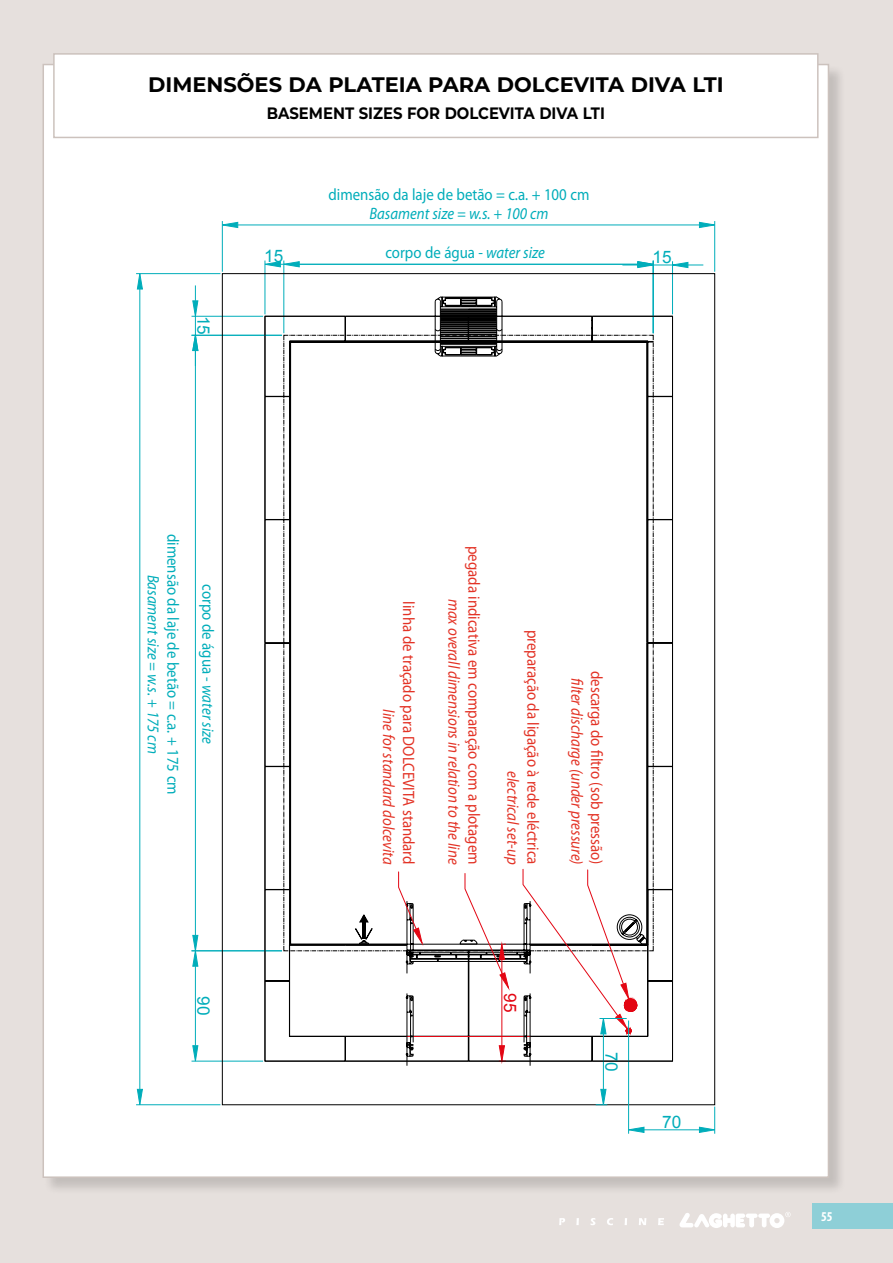
<style>
.page{position:relative;width:893px;height:1263px;background:#e6e0dd}
.page>*{position:absolute;margin:0;border:0;box-sizing:border-box;transform-origin:0 0}
.t1{font:700 21px "Montserrat";color:#000}
.t2{font:17.25px "Arial";color:#00adba}
.t3{font:17.25px "Arial";color:#e30613}
.t4{font:16.5px "Myriad Pro";color:#e33326;scale:.9 1}
.t5{font:italic 16.5px "Myriad Pro";color:#e33326;scale:.9 1}
.t6{font:16.5px/34.8px "Myriad Pro";color:#00adba;text-align:center;scale:.9 1}
.t7{font:italic 16.5px "Myriad Pro";color:#00adba;scale:.9 1}
.t8{font:700 16.5px "Montserrat";color:#000;scale:.9 1}
.t9{font:700 condensed 13.5px "Myriad Pro";color:#fff}
.s1{font-style:italic}
</style>
<div class="page">
<svg style="left:679px;top:1212px;width:112px;height:16px"></svg>
<svg style="left:559px;top:1218px;width:6px;height:7px"></svg>
<svg style="left:576px;top:1218px;width:3px;height:7px"></svg>
<svg style="left:590px;top:1218px;width:5px;height:7px"></svg>
<svg style="left:607px;top:1218px;width:6px;height:7px"></svg>
<svg style="left:625px;top:1218px;width:2px;height:7px"></svg>
<svg style="left:639px;top:1218px;width:7px;height:7px"></svg>
<svg style="left:658px;top:1218px;width:6px;height:7px"></svg>
<div style="left:813px;top:1203px;width:80px;height:26px;background:#8ecfd7"></div>
<div style="left:43px;top:65px;width:803px;height:1130px;background:#000;opacity:.15"></div>
<div style="left:43px;top:64px;width:786px;height:1114px;background:#fff;border:2px solid #ccc2bd"></div>
<div style="left:54px;top:54px;width:764px;height:83px;background:#fff"></div>
<div style="left:53px;top:53px;width:766px;height:85px;border:2px solid #ccc2bd"></div>
<hr style="left:195px;top:350px;width:1px;height:585px;background:#00adba">
<hr style="left:283px;top:260px;width:1px;height:73px;background:#00adba">
<hr style="left:653px;top:260px;width:1px;height:73px;background:#00adba">
<hr style="left:265px;top:260px;width:1px;height:54px;background:#00adba">
<hr style="left:280px;top:264px;width:358px;height:1px;background:#00adba">
<svg style="left:264px;top:261px;width:36px;height:7px"></svg>
<hr style="left:672px;top:261px;width:1px;height:53px;background:#00adba">
<svg style="left:622px;top:261px;width:81px;height:7px"></svg>
<hr style="left:192px;top:335px;width:90px;height:1px;background:#00adba">
<hr style="left:192px;top:316px;width:71px;height:1px;background:#00adba">
<svg style="left:192px;top:285px;width:7px;height:81px"></svg>
<hr style="left:192px;top:950px;width:90px;height:1px;background:#00adba">
<hr style="left:192px;top:1061px;width:71px;height:1px;background:#00adba">
<hr style="left:195px;top:966px;width:1px;height:80px;background:#00adba">
<svg style="left:192px;top:934px;width:7px;height:33px"></svg>
<svg style="left:192px;top:1045px;width:7px;height:17px"></svg>
<svg style="left:222px;top:273px;width:493px;height:832px"></svg>
<hr style="left:136px;top:1104px;width:84px;height:1px;background:#00adba">
<hr style="left:136px;top:273px;width:84px;height:1px;background:#00adba">
<hr style="left:139px;top:289px;width:1px;height:800px;background:#00adba">
<svg style="left:136px;top:1088px;width:7px;height:18px"></svg>
<svg style="left:136px;top:273px;width:7px;height:17px"></svg>
<hr style="left:714px;top:221px;width:1px;height:51px;background:#00adba">
<hr style="left:222px;top:221px;width:1px;height:51px;background:#00adba">
<hr style="left:238px;top:225px;width:461px;height:1px;background:#00adba">
<svg style="left:699px;top:221px;width:17px;height:7px"></svg>
<svg style="left:221px;top:221px;width:18px;height:7px"></svg>
<hr style="left:603px;top:1034px;width:1px;height:55px;background:#00adba">
<svg style="left:596px;top:1088px;width:11px;height:18px"></svg>
<hr style="left:628px;top:1020px;width:1px;height:114px;background:#00adba">
<hr style="left:644px;top:1129px;width:55px;height:1px;background:#00adba">
<svg style="left:699px;top:1106px;width:17px;height:28px"></svg>
<svg style="left:628px;top:1126px;width:17px;height:7px"></svg>
<svg style="left:264px;top:296px;width:409px;height:766px"></svg>
<p class="t1" style="left:148px;top:70px;width:577px">DIMENSÕES DA PLATEIA PARA DOLCEVITA DIVA LTI</p>
<p class="t8" style="left:267px;top:102px;width:377px">BASEMENT SIZES FOR DOLCEVITA DIVA LTI</p>
<p class="t2" style="left:215px;top:316px;width:21px;rotate:90deg">15</p>
<p class="t6" style="left:329px;top:177px;width:291px">dimensão da laje de betão = c.a. + 100 cm</p>
<p class="t7" style="left:369px;top:205px;width:200px">Basament size = w.s. + 100 cm</p>
<p class="t6" style="left:385px;top:235px;width:179px">corpo de água - <span class="s1">water size</span></p>
<p class="t2" style="left:264px;top:245px;width:21px">15</p>
<p class="t2" style="left:653px;top:245px;width:21px">15</p>
<p class="t6" style="left:225px;top:534px;width:291px;rotate:90deg">corpo de água - <span class="s1">water size<br></span>dimensão da laje de betão = c.a. + 175 cm</p>
<p class="t7" style="left:162px;top:575px;width:200px;rotate:90deg">Basament size = w.s. + 175 cm</p>
<p class="t4" style="left:418px;top:601px;width:294px;rotate:90deg">linha de traçado para DOLCEVITA standard</p>
<p class="t5" style="left:398px;top:709px;width:174px;rotate:90deg">line for standard dolcevita</p>
<p class="t4" style="left:483px;top:546px;width:355px;rotate:90deg">pegada indicativa em comparação com a plotagem</p>
<p class="t5" style="left:463px;top:599px;width:297px;rotate:90deg">max overall dimensions in relation to the line</p>
<p class="t4" style="left:542px;top:630px;width:262px;rotate:90deg">preparação da ligação à rede eléctrica</p>
<p class="t5" style="left:522px;top:771px;width:105px;rotate:90deg">electrical set-up</p>
<p class="t4" style="left:606px;top:671px;width:217px;rotate:90deg">descarga do filtro (sob pressão)</p>
<p class="t5" style="left:586px;top:678px;width:209px;rotate:90deg">filter discharge (under pressure)</p>
<p class="t2" style="left:215px;top:996px;width:21px;rotate:90deg">90</p>
<p class="t3" style="left:521px;top:993px;width:21px;rotate:90deg">95</p>
<p class="t2" style="left:623px;top:1052px;width:21px;rotate:90deg">70</p>
<p class="t2" style="left:662px;top:1110px;width:21px">70</p>
<p class="t9" style="left:821px;top:1209px;width:13px">55</p>
</div>
